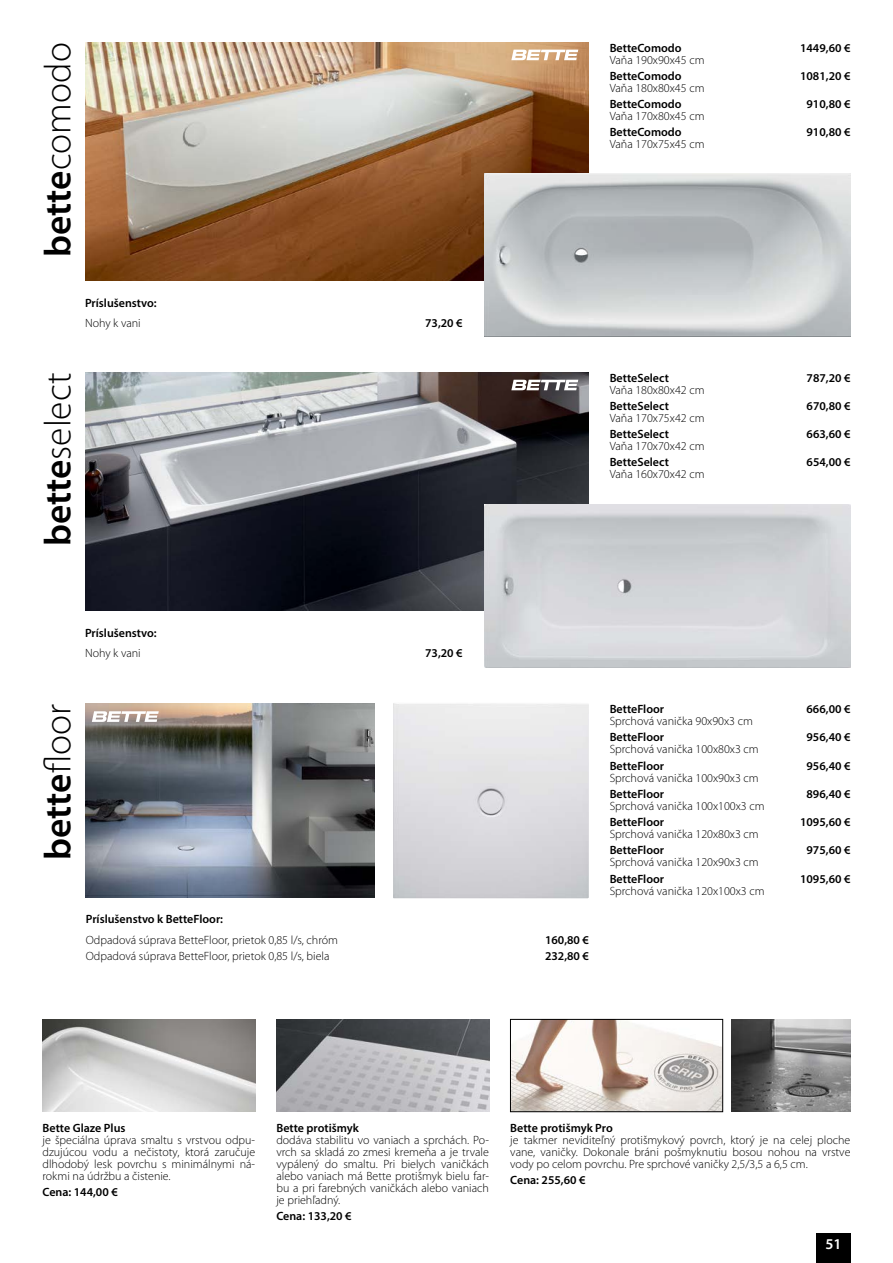
<style>
.page{position:relative;width:893px;height:1263px;background:#fff}
.page>*{position:absolute;margin:0;border:0;box-sizing:border-box;transform-origin:0 0}
.t1{font:300 37.5px "Myriad Pro";color:#000}
.t2{font:600 37.5px "Myriad Pro";color:#000}
.t3{font:600 15px "Myriad Pro";color:#fff}
.t4{font:300 12px/12px "Myriad Pro";color:#000;text-align:justify}
.t5{font:600 12px "Myriad Pro";color:#000}
.s1{font-weight:600}
.s2{font-weight:300}
</style>
<div class="page">
<div style="left:816px;top:1233px;width:34px;height:30px;background:#000"></div>
<img style="left:43px;top:1019px;width:212px;height:93px">
<img style="left:276px;top:1019px;width:213px;height:93px">
<img style="left:512px;top:1021px;width:209px;height:89px">
<div style="left:510px;top:1019px;width:213px;height:93px;border:1px solid #000"></div>
<img style="left:731px;top:1019px;width:119px;height:93px">
<img style="left:85px;top:43px;width:503px;height:238px">
<img style="left:485px;top:174px;width:365px;height:162px">
<svg style="left:511px;top:50px;width:67px;height:10px"></svg>
<img style="left:85px;top:373px;width:503px;height:238px">
<img style="left:485px;top:505px;width:365px;height:162px">
<svg style="left:511px;top:380px;width:67px;height:10px"></svg>
<img style="left:393px;top:703px;width:196px;height:195px">
<img style="left:85px;top:704px;width:289px;height:194px">
<svg style="left:92px;top:711px;width:67px;height:11px"></svg>
<h1 class="t1" style="left:36px;top:257px;width:216px;rotate:-90deg"><span class="s1">bette</span>comodo</h1>
<p class="t5" style="left:85px;top:295px;width:73px">Príslušenstvo:</p>
<p class="t4" style="left:85px;top:317px;width:57px">Nohy k vani</p>
<p class="t5" style="left:425px;top:316px;width:39px">73,20 €</p>
<h1 class="t1" style="left:36px;top:546px;width:175px;rotate:-90deg"><span class="s1">bette</span>select</h1>
<p class="t5" style="left:610px;top:40px;width:74px">BetteComodo</p>
<p class="t5" style="left:800px;top:40px;width:52px">1449,60 €</p>
<p class="t4" style="left:610px;top:53px;width:96px">Vaňa 190x90x45 cm</p>
<p class="t5" style="left:610px;top:68px;width:74px">BetteComodo</p>
<p class="t5" style="left:800px;top:68px;width:52px">1081,20 €</p>
<p class="t4" style="left:610px;top:82px;width:96px">Vaňa 180x80x45 cm</p>
<p class="t5" style="left:610px;top:96px;width:74px">BetteComodo</p>
<p class="t5" style="left:806px;top:96px;width:45px">910,80 €</p>
<p class="t4" style="left:610px;top:110px;width:96px">Vaňa 170x80x45 cm</p>
<p class="t5" style="left:610px;top:125px;width:74px">BetteComodo</p>
<p class="t5" style="left:806px;top:125px;width:45px">910,80 €</p>
<p class="t4" style="left:610px;top:138px;width:96px">Vaňa 170x75x45 cm</p>
<p class="t5" style="left:610px;top:370px;width:61px">BetteSelect</p>
<p class="t5" style="left:806px;top:370px;width:45px">787,20 €</p>
<p class="t4" style="left:610px;top:383px;width:96px">Vaňa 180x80x42 cm</p>
<p class="t5" style="left:610px;top:398px;width:61px">BetteSelect</p>
<p class="t5" style="left:806px;top:398px;width:45px">670,80 €</p>
<p class="t4" style="left:610px;top:412px;width:96px">Vaňa 170x75x42 cm</p>
<p class="t5" style="left:610px;top:426px;width:61px">BetteSelect</p>
<p class="t5" style="left:806px;top:426px;width:45px">663,60 €</p>
<p class="t4" style="left:610px;top:440px;width:96px">Vaňa 170x70x42 cm</p>
<p class="t5" style="left:610px;top:455px;width:61px">BetteSelect</p>
<p class="t5" style="left:806px;top:455px;width:45px">654,00 €</p>
<p class="t4" style="left:610px;top:468px;width:96px">Vaňa 160x70x42 cm</p>
<p class="t5" style="left:85px;top:625px;width:73px">Príslušenstvo:</p>
<p class="t4" style="left:85px;top:647px;width:57px">Nohy k vani</p>
<p class="t5" style="left:425px;top:646px;width:39px">73,20 €</p>
<h1 class="t2" style="left:34px;top:860px;width:157px;rotate:-90deg">bette<span class="s2">floor</span></h1>
<p class="t5" style="left:86px;top:911px;width:139px">Príslušenstvo k BetteFloor:</p>
<p class="t4" style="left:86px;top:933px;width:254px">Odpadová súprava BetteFloor, prietok 0,85 l/s, chróm</p>
<p class="t5" style="left:545px;top:932px;width:45px">160,80 €</p>
<p class="t4" style="left:86px;top:950px;width:245px">Odpadová súprava BetteFloor, prietok 0,85 l/s, biela</p>
<p class="t5" style="left:545px;top:948px;width:45px">232,80 €</p>
<p class="t5" style="left:610px;top:701px;width:56px">BetteFloor</p>
<p class="t5" style="left:806px;top:701px;width:45px">666,00 €</p>
<p class="t4" style="left:610px;top:715px;width:145px">Sprchová vanička 90x90x3 cm</p>
<p class="t5" style="left:610px;top:730px;width:56px">BetteFloor</p>
<p class="t5" style="left:806px;top:730px;width:45px">956,40 €</p>
<p class="t4" style="left:610px;top:743px;width:151px">Sprchová vanička 100x80x3 cm</p>
<p class="t5" style="left:610px;top:758px;width:56px">BetteFloor</p>
<p class="t5" style="left:806px;top:758px;width:45px">956,40 €</p>
<p class="t4" style="left:610px;top:771px;width:151px">Sprchová vanička 100x90x3 cm</p>
<p class="t5" style="left:610px;top:786px;width:56px">BetteFloor</p>
<p class="t5" style="left:806px;top:786px;width:45px">896,40 €</p>
<p class="t4" style="left:610px;top:800px;width:156px">Sprchová vanička 100x100x3 cm</p>
<p class="t5" style="left:610px;top:814px;width:56px">BetteFloor</p>
<p class="t5" style="left:800px;top:814px;width:52px">1095,60 €</p>
<p class="t4" style="left:610px;top:828px;width:151px">Sprchová vanička 120x80x3 cm</p>
<p class="t5" style="left:610px;top:843px;width:56px">BetteFloor</p>
<p class="t5" style="left:806px;top:843px;width:45px">975,60 €</p>
<p class="t4" style="left:610px;top:856px;width:151px">Sprchová vanička 120x90x3 cm</p>
<p class="t5" style="left:610px;top:871px;width:56px">BetteFloor</p>
<p class="t5" style="left:800px;top:871px;width:52px">1095,60 €</p>
<p class="t4" style="left:610px;top:884px;width:156px">Sprchová vanička 120x100x3 cm</p>
<p class="t5" style="left:43px;top:1120px;width:84px">Bette Glaze Plus</p>
<p class="t4" style="left:43px;top:1134px;width:214px">je špeciálna úprava smaltu s vrstvou odpu&shy;dzujúcou vodu a nečistoty, ktorá zaručuje dlhodobý lesk povrchu s minimálnymi ná&shy;rokmi na údržbu a čistenie.</p>
<p class="t5" style="left:43px;top:1185px;width:77px">Cena: 144,00 €</p>
<p class="t5" style="left:276px;top:1120px;width:84px">Bette protišmyk</p>
<p class="t4" style="left:276px;top:1134px;width:214px">dodáva stabilitu vo vaniach a sprchách. Po&shy;vrch sa skladá zo zmesi kremeňa a je trvale vypálený do smaltu. Pri bielych vaničkách alebo vaniach má Bette protišmyk bielu far&shy;bu a pri farebných vaničkách alebo vaniach je priehľadný.</p>
<p class="t5" style="left:276px;top:1209px;width:77px">Cena: 133,20 €</p>
<p class="t5" style="left:510px;top:1120px;width:104px">Bette protišmyk Pro</p>
<p class="t4" style="left:510px;top:1134px;width:342px">je takmer neviditeľný protišmykový povrch, ktorý je na celej ploche vane, vaničky. Dokonale bráni pošmyknutiu bosou nohou na vrstve vody po celom povrchu. Pre sprchové vaničky 2,5/3,5 a 6,5 cm.</p>
<p class="t5" style="left:510px;top:1173px;width:77px">Cena: 255,60 €</p>
<p class="t3" style="left:825px;top:1234px;width:18px">51</p>
</div>
